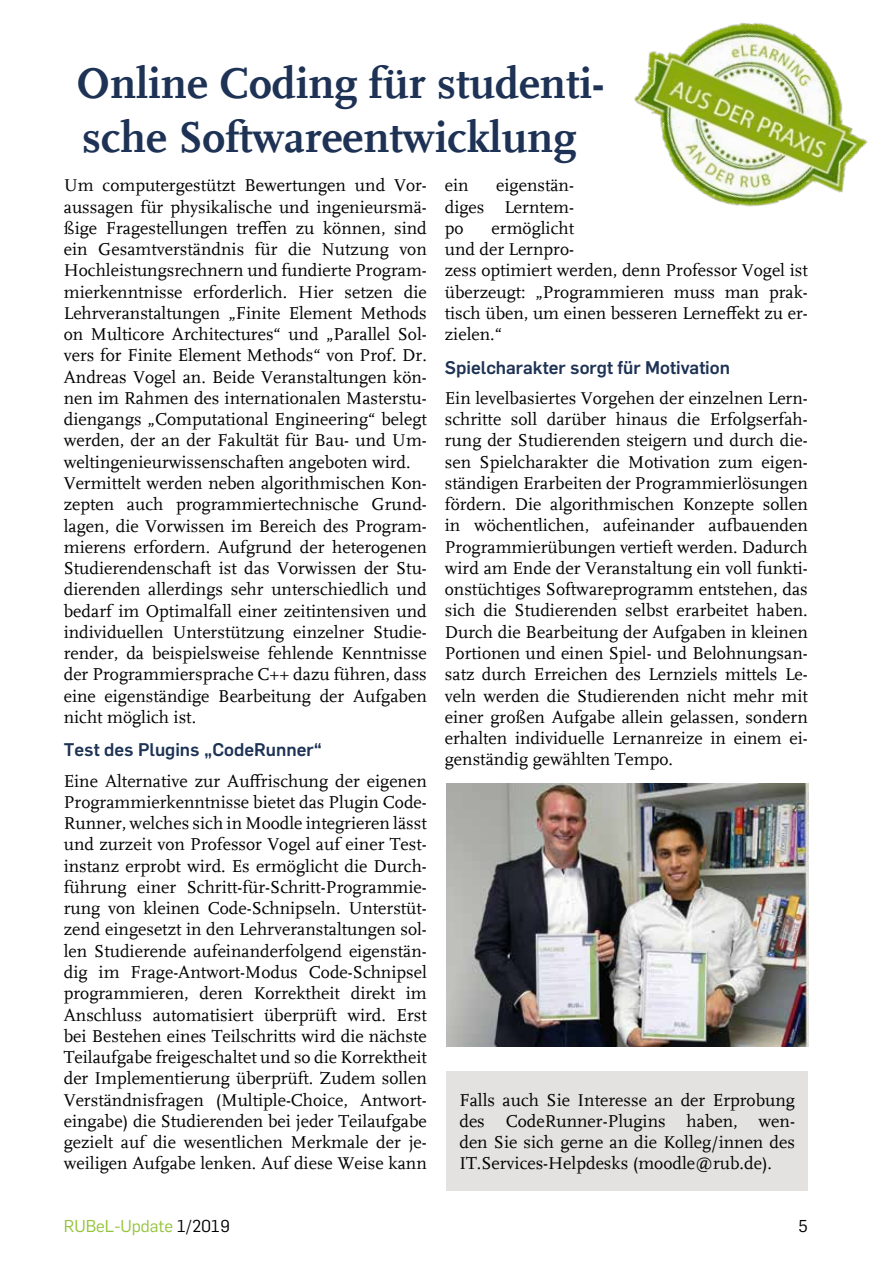
<style>
.page{position:relative;width:893px;height:1263px;background:#fff}
.page>*{position:absolute;margin:0;border:0;box-sizing:border-box;transform-origin:0 0}
.t1{font:700 45px/54px "RUB Scala MZ";color:#1d3254}
.t2{font:18px/21.3px "RUB Scala MZ";color:#000;text-align:justify}
.t3{font:700 18px "Rub Flama";color:#1d3254}
.t4{font:16.8px "Rub Flama";color:#94c43a}
.t5{font:16.8px "Rub Flama";color:#000}
.s1{color:#000}
</style>
<div class="page">
<img style="left:634px;top:22px;width:234px;height:185px">
<img style="left:447px;top:783px;width:361px;height:263px">
<div style="left:447px;top:1071px;width:361px;height:120px;background:#e4e2e1"></div>
<h1 class="t1" style="left:77px;top:53px;width:529px">Online Coding für studenti&shy;sche Softwareentwicklung</h1>
<p class="t2" style="left:64px;top:174px;width:365px;text-align:left">Um computergestützt Bewertungen und Vor&shy;aussagen für physikalische und ingenieursmä&shy;ßige Fragestellungen treffen zu können, sind ein Gesamtverständnis für die Nutzung von Hochleistungsrechnern und fundierte Program&shy;mierkenntnisse erforderlich. Hier setzen die Lehrveranstaltungen „Finite Element Methods on Multicore Architectures“ und „Parallel Sol&shy;vers for Finite Element Methods“ von Prof. Dr.<br>Andreas Vogel an. Beide Veranstaltungen kön&shy;nen im Rahmen des internationalen Masterstu&shy;diengangs „Computational Engineering“ belegt werden, der an der Fakultät für Bau- und Um&shy;weltingenieurwissenschaften angeboten wird.<br>Vermittelt werden neben algorithmischen Kon&shy;zepten auch programmiertechnische Grund&shy;lagen, die Vorwissen im Bereich des Program&shy;mierens erfordern. Aufgrund der heterogenen Studierendenschaft ist das Vorwissen der Stu&shy;dierenden allerdings sehr unterschiedlich und bedarf im Optimalfall einer zeitintensiven und individuellen Unterstützung einzelner Studie&shy;render, da beispielsweise fehlende Kenntnisse der Programmiersprache C++ dazu führen, dass eine eigenständige Bearbeitung der Aufgaben nicht möglich ist.</p>
<p class="t3" style="left:64px;top:737px;width:260px">Test des Plugins „CodeRunner“</p>
<p class="t2" style="left:64px;top:769px;width:365px">Eine Alternative zur Auffrischung der eigenen Programmierkenntnisse bietet das Plugin Code-Runner, welches sich in Moodle integrieren lässt und zurzeit von Professor Vogel auf einer Test&shy;instanz erprobt wird. Es ermöglicht die Durch&shy;führung einer Schritt-für-Schritt-Programmie&shy;rung von kleinen Code-Schnipseln. Unterstüt&shy;zend eingesetzt in den Lehrveranstaltungen sol&shy;len Studierende aufeinanderfolgend eigenstän&shy;dig im Frage-Antwort-Modus Code-Schnipsel programmieren, deren Korrektheit direkt im Anschluss automatisiert überprüft wird. Erst bei Bestehen eines Teilschritts wird die nächste Teilaufgabe freigeschaltet und so die Korrektheit der Implementierung überprüft. Zudem sollen Verständnisfragen (Multiple-Choice, Antwort&shy;eingabe) die Studierenden bei jeder Teilaufgabe gezielt auf die wesentlichen Merkmale der je&shy;weiligen Aufgabe lenken. Auf diese Weise kann</p>
<p class="t2" style="left:445px;top:174px;width:131px;text-indent:51px">eigenstän&shy;diges Lerntem&shy;po</p>
<p class="t2" style="left:445px;top:174px;width:25px">ein</p>
<p class="t2" style="left:445px;top:217px;width:364px;text-align:left;text-indent:47px">ermöglicht<br>und der Lernpro-<br>zess optimiert werden, denn Professor Vogel ist überzeugt: „Programmieren muss man prak&shy;tisch üben, um einen besseren Lerneffekt zu er&shy;zielen.“</p>
<p class="t3" style="left:445px;top:354px;width:287px">Spielcharakter sorgt für Motivation</p>
<p class="t2" style="left:445px;top:387px;width:364px">Ein levelbasiertes Vorgehen der einzelnen Lern&shy;schritte soll darüber hinaus die Erfolgserfah&shy;rung der Studierenden steigern und durch die&shy;sen Spielcharakter die Motivation zum eigen&shy;ständigen Erarbeiten der Programmierlösungen fördern. Die algorithmischen Konzepte sollen in wöchentlichen, aufeinander aufbauenden Programmierübungen vertieft werden. Dadurch wird am Ende der Veranstaltung ein voll funkti&shy;onstüchtiges Softwareprogramm entstehen, das sich die Studierenden selbst erarbeitet haben.<br>Durch die Bearbeitung der Aufgaben in kleinen Portionen und einen Spiel- und Belohnungsan&shy;satz durch Erreichen des Lernziels mittels Le&shy;veln werden die Studierenden nicht mehr mit einer großen Aufgabe allein gelassen, sondern erhalten individuelle Lernanreize in einem ei&shy;genständig gewählten Tempo.</p>
<p class="t2" style="left:459px;top:1088px;width:337px">Falls auch Sie Interesse an der Erprobung des CodeRunner-Plugins haben, wen&shy;den Sie sich gerne an die Kolleg/innen des IT.Services-Helpdesks (moodle@rub.de).</p>
<p class="t4" style="left:64px;top:1215px;width:168px">RUBeL-Update <span class="s1">1/2019</span></p>
<p class="t5" style="left:798px;top:1215px;width:11px">5</p>
</div>
